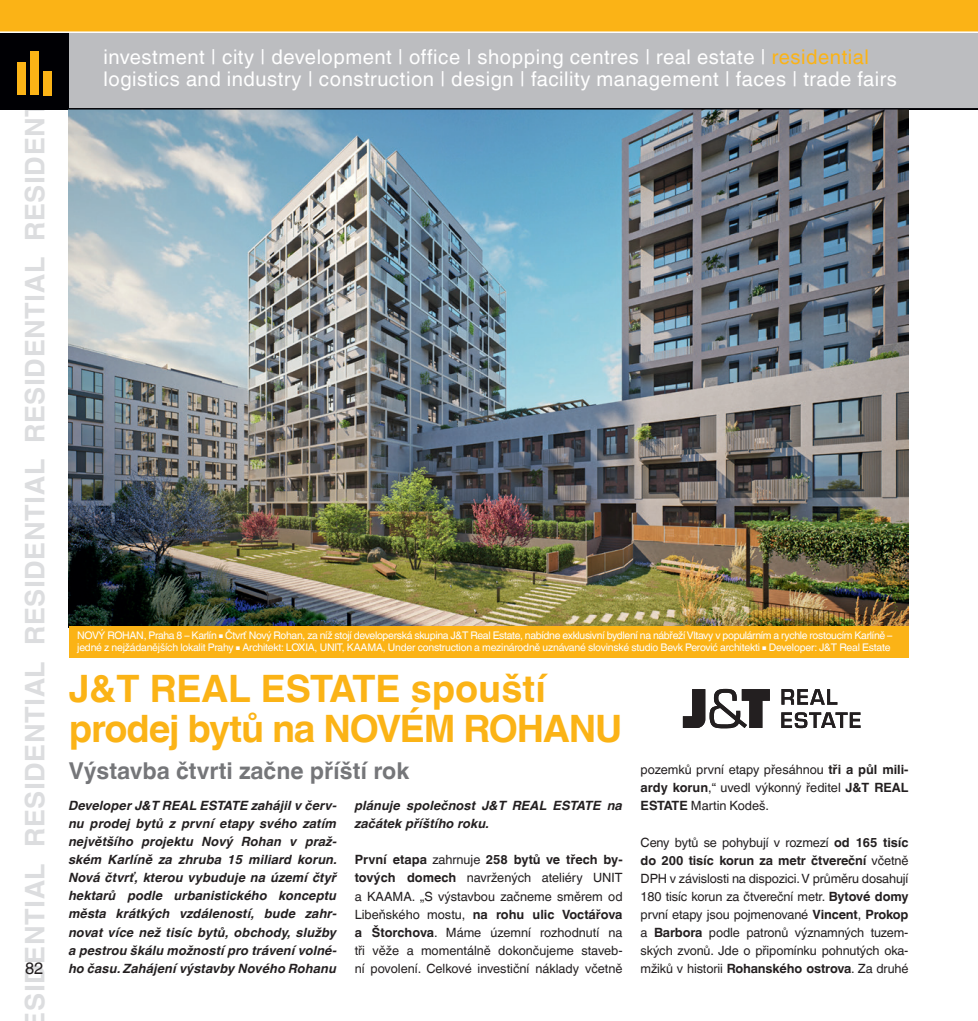
<style>
.page{position:relative;width:978px;height:1021px;background:#fff}
.page>*{position:absolute;margin:0;border:0;box-sizing:border-box;transform-origin:0 0}
.t1{font:700 37.8px/40.7px "Helvetica World";letter-spacing:-.03em;color:#fbb316}
.t2{font:700 27px "Helvetica World";letter-spacing:.02em;color:#dcdddf}
.t3{font:700 23.25px "Helvetica World";color:#757679}
.t4{font:20.25px/22.5px "Helvetica World";letter-spacing:.025em;color:#fff}
.t5{font:16.5px "Helvetica World";color:#231f20}
.t6{font:12.75px/18px "Helvetica World";color:#231f20;text-align:justify}
.t7{font:italic 700 12.75px/18px "Helvetica World";letter-spacing:.01em;color:#231f20;text-align:justify}
.t8{font:10.5px/12.1px "Helvetica World";letter-spacing:-.03em;color:#fff}
.s1{color:#fbb316}
.s2{font-size:5.25px}
.s3{font-weight:700}
</style>
<div class="page">
<hr style="left:977px;top:109px;width:1px;height:911px;background:#d6edec">
<div style="left:0;top:0;width:978px;height:32px;background:#fbb316"></div>
<div style="left:0;top:32px;width:978px;height:77px;background:#000004"></div>
<div style="left:69px;top:32px;width:909px;height:77px;background:#bcbdc0"></div>
<div style="left:17px;top:63px;width:9px;height:32px;background:#fbb316"></div>
<div style="left:30px;top:51px;width:9px;height:44px;background:#fbb316"></div>
<div style="left:43px;top:71px;width:9px;height:24px;background:#fbb316"></div>
<svg style="left:683px;top:689px;width:87px;height:39px"></svg>
<svg style="left:781px;top:689px;width:56px;height:15px"></svg>
<svg style="left:781px;top:712px;width:79px;height:16px"></svg>
<img style="left:69px;top:109px;width:840px;height:516px">
<div style="left:69px;top:625px;width:840px;height:32px;background:#fbb316"></div>
<hr style="left:0;top:108px;width:978px;height:1px;background:#000004">
<hr style="left:0;top:31px;width:978px;height:2px;background:#fff">
<h2 class="t2" style="left:19px;top:1029px;width:930px;rotate:-90deg">esidential residential residential residential resident</h2>
<p class="t5" style="left:25px;top:958px;width:20px">82</p>
<h3 class="t4" style="left:104px;top:45px;width:795px">investment | city | development | office | shopping centres | real estate | <span class="s1">residential </span>logistics and industry | construction | design | facility management | faces | trade fairs</h3>
<p class="t8" style="left:77px;top:629px;width:817px">NOVÝ ROHAN, Praha 8 – Karlín <span class="s2">■</span> Čtvrť Nový Rohan, za níž stojí developerská skupina J&amp;T Real Estate, nabídne exklusivní bydlení na nábřeží Vltavy v populárním a rychle rostoucím Karlíně – jedné z nejžádanějších lokalit Prahy <span class="s2">■</span> Architekt: LOXIA, UNIT, KAAMA, Under construction a mezinárodně uznávané slovinské studio Bevk Perović architekti <span class="s2">■</span> Developer: J&amp;T Real Estate</p>
<h1 class="t1" style="left:69px;top:668px;width:555px">J&amp;T REAL ESTATE spouští prodej bytů na NOVÉM ROHANU</h1>
<h3 class="t3" style="left:69px;top:757px;width:342px">Výstavba čtvrti začne příští rok</h3>
<p class="t7" style="left:69px;top:797px;width:270px">Developer J&amp;T REAL ESTATE zahájil v červ&shy;nu prodej bytů z první etapy svého zatím největšího projektu Nový Rohan v praž&shy;ském Karlíně za zhruba 15 miliard korun.<br>Nová čtvrť, kterou vybuduje na území čtyř hektarů podle urbanistického konceptu města krátkých vzdáleností, bude zahr&shy;novat více než tisíc bytů, obchody, služby a pestrou škálu možností pro trávení volné&shy;ho času. Zahájení výstavby Nového Rohanu</p>
<p class="t7" style="left:355px;top:797px;width:269px">plánuje společnost J&amp;T REAL ESTATE na začátek příštího roku.</p>
<p class="t6" style="left:355px;top:851px;width:269px"><span class="s3">První etapa</span> zahrnuje <span class="s3">258 bytů ve třech by&shy;tových domech</span> navržených ateliéry UNIT a KAAMA. „S výstavbou začneme směrem od Libeňského mostu, <span class="s3">na rohu ulic Voctářova a Štorchova</span>. Máme územní rozhodnutí na tři věže a momentálně dokončujeme staveb&shy;ní povolení. Celkové investiční náklady včetně</p>
<p class="t6" style="left:641px;top:761px;width:269px;text-align:left">pozemků první etapy přesáhnou <span class="s3">tři a půl mili&shy;ardy korun</span>,“ uvedl výkonný ředitel <span class="s3">J&amp;T REAL<br>ESTATE</span></p>
<p class="t6" style="left:691px;top:797px;width:80px">Martin Kodeš.</p>
<p class="t6" style="left:641px;top:833px;width:269px">Ceny bytů se pohybují v rozmezí <span class="s3">od 165 tisíc do 200 tisíc korun za metr čtvereční</span> včetně DPH v závislosti na dispozici. V průměru dosahují 180 tisíc korun za čtvereční metr. <span class="s3">Bytové domy </span>první etapy jsou pojmenované <span class="s3">Vincent</span>, <span class="s3">Prokop </span>a <span class="s3">Barbora</span> podle patronů významných tuzem&shy;ských zvonů. Jde o připomínku pohnutých oka&shy;mžiků v historii <span class="s3">Rohanského ostrova</span>. Za druhé</p>
</div>
